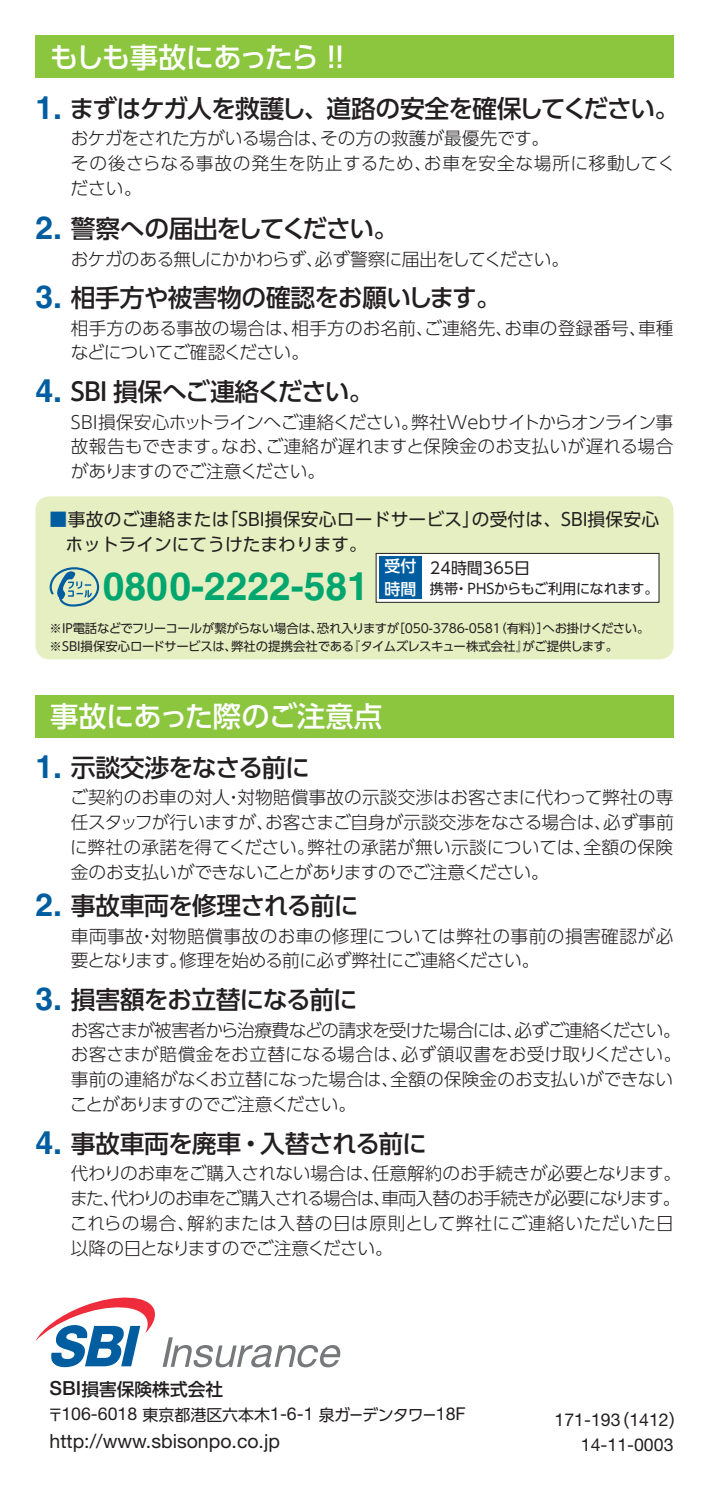
<style>
.page{position:relative;width:709px;height:1489px;background:#fff}
.page>*{position:absolute;margin:0;border:0;box-sizing:border-box;transform-origin:0 0}
.t1{font:700 39px "Helvetica LT Std";color:#00a66e}
.t2{font:500 28.25px "UD Shin Go Pro";letter-spacing:-.07em;color:#fff}
.t3{font:500 28.25px "UD Shin Go Pro";letter-spacing:-.025em;color:#fff}
.t4{font:500 24.75px "UD Shin Go Pro";letter-spacing:-.04em;color:#231f20}
.t5{font:500 24.75px "UD Shin Go Pro";letter-spacing:-.02em;color:#231f20}
.t6{font:19.5px "Helvetica Neue LT Std";color:#231f20}
.t7{font:300 17.75px/24.8px "UD Shin Go Pro";letter-spacing:-.015em;color:#231f20}
.t8{font:300 17.75px/24.8px "UD Shin Go Pro";letter-spacing:.005em;color:#231f20}
.t9{font:17.75px/24.8px "UD Shin Go Pro";letter-spacing:.015em;color:#231f20}
.t10{font:300 17.75px "UD Shin Go Pro";letter-spacing:-.04em;color:#231f20}
.t11{font:17.75px "Helvetica Neue LT Std";color:#231f20}
.t12{font:500 17.75px "UD Shin Go Pro";color:#231f20}
.t13{font:16px "UD Shin Go Pro";color:#231f20}
.t14{font:500 16px/23px "UD Shin Go Pro";color:#fff}
.t15{font:14.25px "UD Shin Go Pro";letter-spacing:-.025em;color:#231f20}
.t16{font:12.5px/17.8px "UD Shin Go Pro";letter-spacing:-.015em;color:#231f20}
.s1{font-family:"Helvetica LT Std";font-weight:700;font-size:32px;color:#005da0}
.s2{color:#005da0}
.s3{font-family:"Helvetica Neue LT Std";font-size:19.5px}
.s4{font-family:"Helvetica Neue LT Std";font-size:17.75px}
.s5{font-family:"UD Shin Go Pro"}
</style>
<div class="page">
<div style="left:35px;top:35px;width:638px;height:43px;background:#8bc63e"></div>
<div style="left:35px;top:694px;width:638px;height:43px;background:#8bc63e"></div>
<div style="left:35px;top:496px;width:638px;height:163px;background:#e6efc1;border-radius:14px"></div>
<svg style="left:50px;top:567px;width:49px;height:39px"></svg>
<div style="left:376px;top:553px;width:283px;height:49px;background:#fff;border:1px solid #231f20"></div>
<div style="left:379px;top:556px;width:43px;height:43px;background:#005da0"></div>
<svg style="left:35px;top:1297px;width:120px;height:69px"></svg>
<svg style="left:163px;top:1337px;width:178px;height:30px"></svg>
<h2 class="t2" style="left:50px;top:34px;width:305px">もしも事故にあったら ！！</h2>
<h3 class="t4" style="left:35px;top:88px;width:645px"><span class="s1">1.</span> まずはケガ人を救護し、道路の安全を確保してください。</h3>
<p class="t7" style="left:71px;top:125px;width:606px">おケガをされた方がいる場合は、その方の救護が最優先です。<br>その後さらなる事故の発生を防止するため、お車を安全な場所に移動してください。</p>
<h3 class="t4" style="left:35px;top:208px;width:364px"><span class="s1">2.</span> 警察への届出をしてください。</h3>
<p class="t10" style="left:71px;top:244px;width:500px">おケガのある無しにかかわらず、必ず警察に届出をしてください。</p>
<h3 class="t5" style="left:35px;top:278px;width:467px"><span class="s1">3.</span> 相手方や被害物の確認をお願いします。</h3>
<p class="t8" style="left:71px;top:315px;width:604px">相手方のある事故の場合は、相手方のお名前、ご連絡先、お車の登録番号、車種などについてご確認ください。</p>
<h3 class="t4" style="left:35px;top:371px;width:340px"><span class="s1">4.</span> SBI 損保へご連絡ください。</h3>
<p class="t7" style="left:71px;top:409px;width:604px;text-align:justify">SBI損保安心ホットラインへご連絡ください。弊社Webサイトからオンライン事故報告もできます。なお、ご連絡が遅れますと保険金のお支払いが遅れる場合がありますのでご注意ください。</p>
<p class="t9" style="left:66px;top:506px;width:595px;text-indent:-16px"><span class="s2">■</span>事故のご連絡または「SBI損保安心ロードサービス」の受付は、SBI損保安心ホットラインにてうけたまわります。</p>
<h1 class="t1" style="left:103px;top:562px;width:267px">0800-2222-581</h1>
<p class="t16" style="left:50px;top:619px;width:601px">※IP電話などでフリーコールが繋がらない場合は、恐れ入りますが［050-3786-0581（有料）］へお掛けください。※SBI損保安心ロードサービスは、弊社の提携会社である『タイムズレスキュー株式会社』がご提供します。</p>
<p class="t14" style="left:384px;top:554px;width:33px">受付時間</p>
<p class="t13" style="left:430px;top:555px;width:102px">24時間365日</p>
<p class="t15" style="left:430px;top:577px;width:230px">携帯・PHSからもご利用になれます。</p>
<h2 class="t3" style="left:50px;top:693px;width:334px">事故にあった際のご注意点</h2>
<h3 class="t4" style="left:35px;top:747px;width:276px"><span class="s1">1.</span> 示談交渉をなさる前に</h3>
<p class="t7" style="left:70px;top:784px;width:605px;text-align:justify">ご契約のお車の対人・対物賠償事故の示談交渉はお客さまに代わって弊社の専任スタッフが行いますが、お客さまご自身が示談交渉をなさる場合は、必ず事前に弊社の承諾を得てください。弊社の承諾が無い示談については、全額の保険金のお支払いができないことがありますのでご注意ください。</p>
<h3 class="t4" style="left:35px;top:885px;width:324px"><span class="s1">2.</span> 事故車両を修理される前に</h3>
<p class="t8" style="left:71px;top:922px;width:604px">車両事故・対物賠償事故のお車の修理については弊社の事前の損害確認が必要となります。修理を始める前に必ず弊社にご連絡ください。</p>
<h3 class="t4" style="left:35px;top:979px;width:324px"><span class="s1">3.</span> 損害額をお立替になる前に</h3>
<p class="t7" style="left:70px;top:1016px;width:613px">お客さまが被害者から治療費などの請求を受けた場合には、必ずご連絡ください。お客さまが賠償金をお立替になる場合は、必ず領収書をお受け取りください。事前の連絡がなくお立替になった場合は、全額の保険金のお支払いができないことがありますのでご注意ください。</p>
<h3 class="t4" style="left:35px;top:1123px;width:393px"><span class="s1">4.</span> 事故車両を廃車・入替される前に</h3>
<p class="t7" style="left:70px;top:1160px;width:612px">代わりのお車をご購入されない場合は、任意解約のお手続きが必要となります。また、代わりのお車をご購入される場合は、車両入替のお手続きが必要になります。これらの場合、解約または入替の日は原則として弊社にご連絡いただいた日以降の日となりますのでご注意ください。</p>
<p class="t12" style="left:50px;top:1374px;width:175px"><span class="s3">SBI</span>損害保険株式会社</p>
<p class="t13" style="left:48px;top:1401px;width:420px">〒<span class="s4">106-6018</span> 東京都港区六本木<span class="s4">1-6-1</span> 泉ガーデンタワー<span class="s4">18F</span></p>
<p class="t6" style="left:50px;top:1429px;width:232px">http://www.sbisonpo.co.jp</p>
<p class="t11" style="left:554px;top:1408px;width:133px">171-193<span class="s5">（</span>1412<span class="s5">）</span></p>
<p class="t11" style="left:581px;top:1433px;width:94px">14-11-0003</p>
</div>
